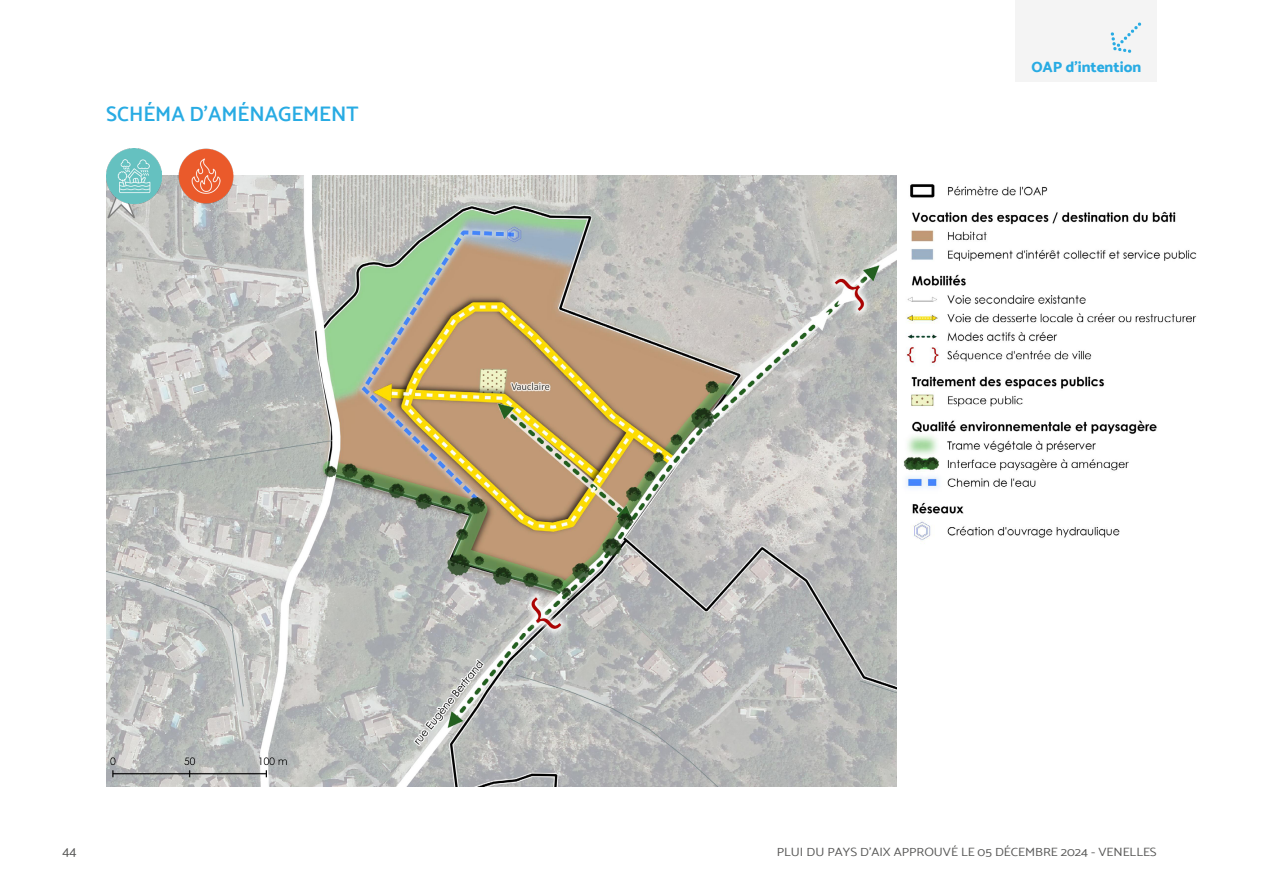
<style>
.page{position:relative;width:1263px;height:893px;background:#fff}
.page>*{position:absolute;margin:0;border:0;box-sizing:border-box;transform-origin:0 0}
.Titre_3_-_bleu{font:21px "Mosk Semi Bold 600";color:#28abe3}
.t1{font:15px "Mosk Extra Bold 800";color:#28abe3}
.t2{font:13.5px "Mosk Normal 400";color:#575756}
.t3{font:12px "Mosk Normal 400";color:#575756;scale:1.1 1}
</style>
<div class="page">
<img style="left:106px;top:176px;width:790px;height:611px">
<img style="left:903px;top:184px;width:294px;height:360px">
<img style="left:106px;top:148px;width:56px;height:55px">
<img style="left:179px;top:148px;width:55px;height:55px">
<div style="left:1015px;top:0;width:142px;height:81px;background:#f4f4f4"></div>
<svg style="left:1110px;top:22px;width:31px;height:31px"></svg>
<p class="Titre_3_-_bleu" style="left:106px;top:102px;width:254px">SCHÉMA D'AMÉNAGEMENT</p>
<p class="t1" style="left:1031px;top:57px;width:111px">OAP d'intention</p>
<p class="t2" style="left:62px;top:843px;width:16px">44</p>
<p class="t3" style="left:777px;top:844px;width:347px">PLUI DU PAYS D’AIX APPROUVÉ LE 05 DÉCEMBRE 2024 - VENELLES</p>
</div>
